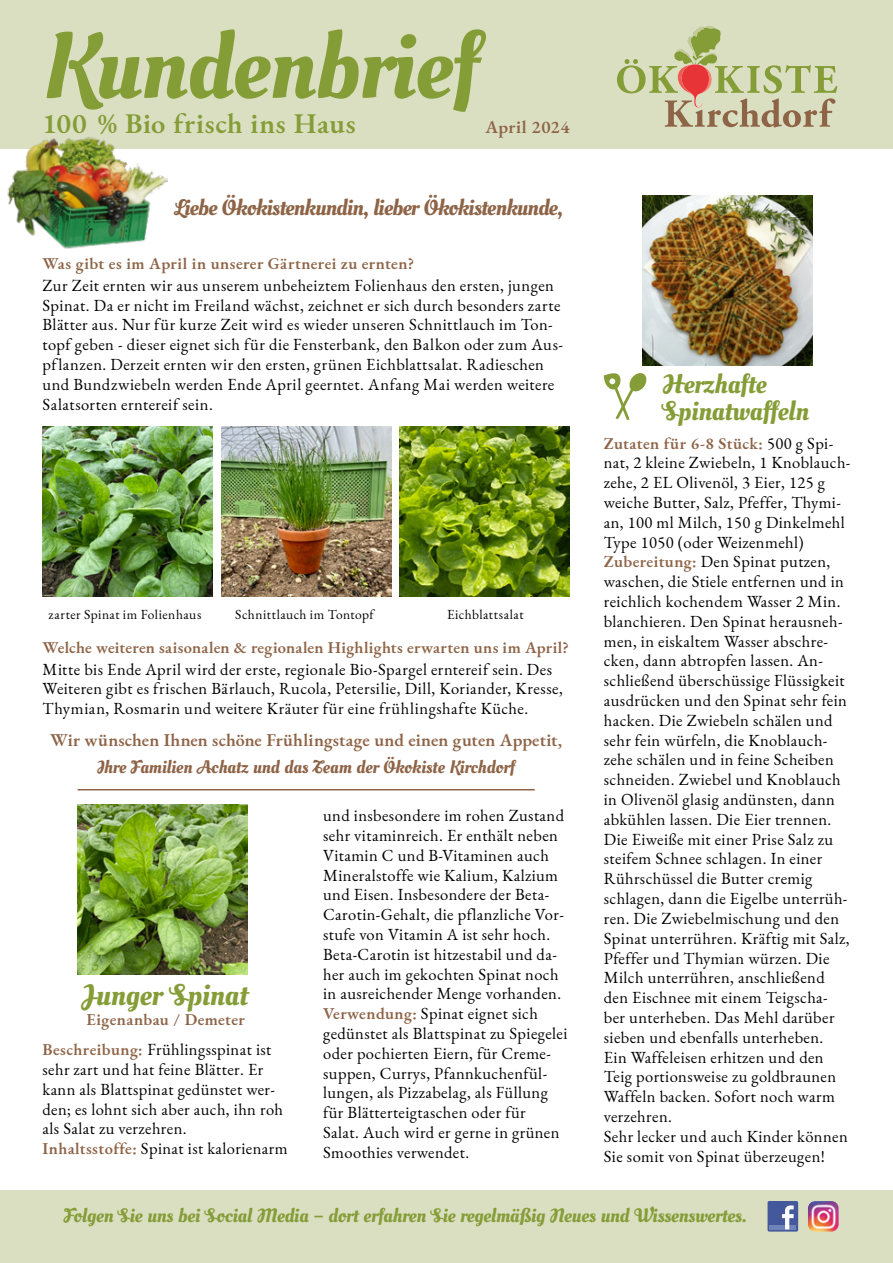
<style>
.page{position:relative;width:893px;height:1263px;background:#fff}
.page>*{position:absolute;margin:0;border:0;box-sizing:border-box;transform-origin:0 0}
.t1{font:93px "Oleo Script Swash Caps";letter-spacing:-.01em;color:#859d37}
.t2{font:30px "Oleo Script Swash Caps";letter-spacing:-.005em;color:#859d37}
.t3{font:600 28.5px "EB Garamond";letter-spacing:.02em;color:#859d37}
.t4{font:27px/27px "Oleo Script Swash Caps";letter-spacing:-.005em;color:#859d37}
.t5{font:22.5px "Oleo Script Swash Caps";letter-spacing:-.03em;color:#8e6447}
.t6{font:19.5px "Oleo Script Swash Caps";letter-spacing:-.01em;color:#859d37}
.t7{font:600 18px "EB Garamond";letter-spacing:.01em;color:#8e6447}
.t8{font:18px "Oleo Script Swash Caps";letter-spacing:-.005em;color:#8e6447}
.t9{font:600 18px "EB Garamond";letter-spacing:.03em;color:#8e6447}
.t10{font:16.5px/19.8px "EB Garamond";letter-spacing:.025em;color:#000}
.t11{font:600 16.5px/30.6px "EB Garamond";letter-spacing:.02em;color:#8e6447}
.t12{font:13.5px "EB Garamond";letter-spacing:.035em;color:#000}
.s1{font-weight:400;color:#000}
.s2{font-weight:600;color:#8e6447}
</style>
<div class="page">
<div style="left:0;top:0;width:893px;height:149px;background:#dbdfc2"></div>
<svg style="left:617px;top:26px;width:220px;height:102px"></svg>
<img style="left:7px;top:137px;width:161px;height:112px">
<div style="left:0;top:1191px;width:893px;height:72px;background:#dbdfc2"></div>
<div style="left:767px;top:1201px;width:31px;height:30px;background:#43599c;border-radius:2px"></div>
<hr style="left:770px;top:1225px;width:26px;height:4px;background:#6e84b8">
<svg style="left:782px;top:1205px;width:12px;height:24px"></svg>
<img style="left:808px;top:1201px;width:30px;height:30px">
<hr style="left:78px;top:789px;width:457px;height:1px;background:#8e6447">
<img style="left:78px;top:804px;width:170px;height:171px">
<img style="left:43px;top:426px;width:170px;height:170px">
<img style="left:400px;top:426px;width:170px;height:170px">
<img style="left:221px;top:426px;width:170px;height:170px">
<svg style="left:603px;top:373px;width:44px;height:47px"></svg>
<img style="left:642px;top:196px;width:170px;height:170px">
<h1 class="t1" style="left:43px;top:10px;width:438px">Kundenbrief</h1>
<h3 class="t3" style="left:43px;top:104px;width:315px">100 % Bio frisch ins Haus</h3>
<p class="t9" style="left:485px;top:115px;width:86px">April 2024</p>
<h3 class="t5" style="left:174px;top:194px;width:390px">Liebe Ökokistenkundin, lieber Ökokistenkunde,</h3>
<p class="t11" style="left:43px;top:248px;width:373px">Was gibt es im April in unserer Gärtnerei zu ernten?</p>
<p class="t10" style="left:43px;top:275px;width:522px">Zur Zeit ernten wir aus unserem unbeheiztem Folienhaus den ersten, jungen Spinat. Da er nicht im Freiland wächst, zeichnet er sich durch besonders zarte Blätter aus. Nur für kurze Zeit wird es wieder unseren Schnittlauch im Ton&shy;topf geben - dieser eignet sich für die Fensterbank, den Balkon oder zum Aus&shy;pflanzen. Derzeit ernten wir den ersten, grünen Eichblattsalat. Radieschen und Bundzwiebeln werden Ende April geerntet. Anfang Mai werden weitere Salatsorten erntereif sein.</p>
<p class="t12" style="left:49px;top:606px;width:154px">zarter Spinat im Folienhaus</p>
<p class="t12" style="left:235px;top:606px;width:140px">Schnittlauch im Tontopf</p>
<p class="t12" style="left:447px;top:606px;width:78px">Eichblattsalat</p>
<p class="t11" style="left:43px;top:632px;width:528px">Welche weiteren saisonalen &amp; regionalen Highlights erwarten uns im April?</p>
<p class="t10" style="left:43px;top:659px;width:522px">Mitte bis Ende April wird der erste, regionale Bio-Spargel erntereif sein. Des<br>Weiteren gibt es frischen Bärlauch, Rucola, Petersilie, Dill, Koriander, Kresse,<br>Thymian, Rosmarin und weitere Kräuter für eine frühlingshafte Küche.</p>
<p class="t7" style="left:50px;top:728px;width:513px">Wir wünschen Ihnen schöne Frühlingstage und einen guten Appetit,</p>
<p class="t8" style="left:97px;top:756px;width:420px">Ihre Familien Achatz und das Team der Ökokiste Kirchdorf</p>
<h2 class="t2" style="left:83px;top:977px;width:166px">Junger Spinat</h2>
<p class="t11" style="left:43px;top:1003px;width:230px;text-indent:44px">Eigenanbau / Demeter<br>Beschreibung: <span class="s1">Frühlingsspinat ist</span></p>
<p class="t10" style="left:43px;top:1060px;width:247px">sehr zart und hat feine Blätter. Er kann als Blattspinat gedünstet wer&shy;den; es lohnt sich aber auch, ihn roh als Salat zu verzehren.<br><span class="s2">Inhaltsstoffe:</span> Spinat ist kalorienarm</p>
<p class="t10" style="left:323px;top:806px;width:246px">und insbesondere im rohen Zustand sehr vitaminreich. Er enthält neben Vitamin C und B-Vitaminen auch Mineralstoffe wie Kalium, Kalzium und Eisen. Insbesondere der Beta-Carotin-Gehalt, die pflanzliche Vor&shy;stufe von Vitamin A ist sehr hoch.<br>Beta-Carotin ist hitzestabil und da&shy;her auch im gekochten Spinat noch in ausreichender Menge vorhanden.<br><span class="s2">Verwendung:</span> Spinat eignet sich gedünstet als Blattspinat zu Spiegelei oder pochierten Eiern, für Creme&shy;suppen, Currys, Pfannkuchenfül&shy;lungen, als Pizzabelag, als Füllung für Blätterteigtaschen oder für<br>Salat. Auch wird er gerne in grünen Smoothies verwendet.</p>
<h3 class="t4" style="left:662px;top:372px;width:148px">Herzhafte<br>Spinatwaffeln</h3>
<p class="t10" style="left:604px;top:433px;width:248px"><span class="s2">Zutaten für 6-8 Stück:</span> 500 g Spi&shy;nat, 2 kleine Zwiebeln, 1 Knoblauch&shy;zehe, 2 EL Olivenöl, 3 Eier, 125 g weiche Butter, Salz, Pfeffer, Thymi&shy;an, 100 ml Milch, 150 g Dinkelmehl Type 1050 (oder Weizenmehl)<br><span class="s2">Zubereitung:</span> Den Spinat putzen, waschen, die Stiele entfernen und in reichlich kochendem Wasser 2 Min. blanchieren. Den Spinat herausneh&shy;men, in eiskaltem Wasser abschre&shy;cken, dann abtropfen lassen. An&shy;schließend überschüssige Flüssigkeit ausdrücken und den Spinat sehr fein hacken. Die Zwiebeln schälen und sehr fein würfeln, die Knoblauch&shy;zehe schälen und in feine Scheiben schneiden. Zwiebel und Knoblauch in Olivenöl glasig andünsten, dann abkühlen lassen. Die Eier trennen.<br>Die Eiweiße mit einer Prise Salz zu steifem Schnee schlagen. In einer Rührschüssel die Butter cremig schlagen, dann die Eigelbe unterrüh&shy;ren. Die Zwiebelmischung und den Spinat unterrühren. Kräftig mit Salz, Pfeffer und Thymian würzen. Die Milch unterrühren, anschließend den Eischnee mit einem Teigscha&shy;ber unterheben. Das Mehl darüber sieben und ebenfalls unterheben.<br>Ein Waffeleisen erhitzen und den Teig portionsweise zu goldbraunen Waffeln backen. Sofort noch warm verzehren.<br>Sehr lecker und auch Kinder können Sie somit von Spinat überzeugen!</p>
<p class="t6" style="left:64px;top:1204px;width:684px">Folgen Sie uns bei Social Media – dort erfahren Sie regelmäßig Neues und Wissenswertes.</p>
</div>
